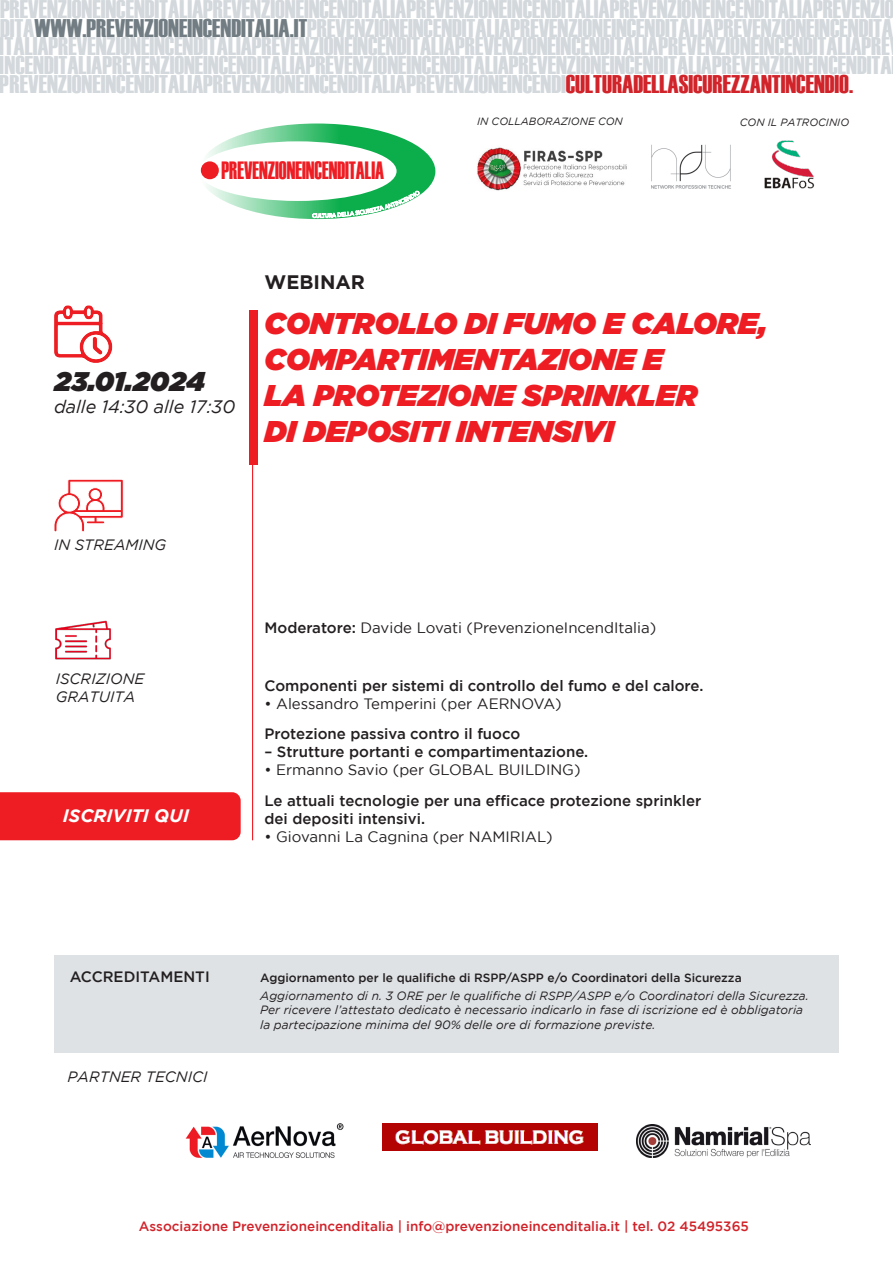
<style>
.page{position:relative;width:893px;height:1263px;background:#fff}
.page>*{position:absolute;margin:0;border:0;box-sizing:border-box;transform-origin:0 0}
.t1{font:italic 900 30px/36px "Gotham";color:#ee1d23}
.t2{font:italic 900 27px "Gotham";letter-spacing:-.01em;color:#231f20}
.t3{font:25.5px/18.8px "Haettenschweiler";color:#d3d8dc}
.t4{font:24.9px "Haettenschweiler";color:#ee1d23;scale:.82 1}
.t5{font:700 19.5px "Gotham";color:#231f20}
.t6{font:italic 18px "Gotham";color:#231f20}
.t7{font:italic 700 18px "Gotham";color:#fff}
.t8{font:500 15px/18px "Gotham";color:#231f20}
.t9{font:15px "Gotham";color:#231f20}
.t10{font:italic 15px/18px "Gotham";color:#231f20}
.t11{font:500 13.5px "Gotham";color:#d1232a}
.t12{font:italic 12px/14.4px "Gotham";color:#231f20}
.t13{font:500 12px "Gotham";color:#231f20}
.t14{font:italic 10.5px "Gotham";color:#231f20}
.t15{font:500 5.55px "Avenir";color:#fff;scale:.96 1}
.s1{color:#717d83}
.s2{color:#d1232a}
.s3{font-weight:500}
</style>
<div class="page">
<div style="left:249px;top:310px;width:9px;height:155px;background:#ee1d23"></div>
<hr style="left:252px;top:460px;width:1px;height:380px;background:#ee1d23">
<img style="left:54px;top:305px;width:59px;height:58px">
<div style="left:54px;top:955px;width:785px;height:98px;background:#dee2e5"></div>
<img style="left:55px;top:620px;width:56px;height:40px">
<img style="left:185px;top:1123px;width:159px;height:35px">
<svg style="left:54px;top:479px;width:70px;height:53px"></svg>
<div style="left:0;top:792px;width:241px;height:48px;background:#ee1d23"></div>
<img style="left:477px;top:147px;width:150px;height:44px">
<img style="left:651px;top:144px;width:80px;height:45px">
<img style="left:764px;top:140px;width:51px;height:49px">
<img style="left:382px;top:1124px;width:216px;height:26px">
<img style="left:636px;top:1124px;width:174px;height:33px">
<svg style="left:200px;top:123px;width:235px;height:96px"></svg>
<p class="t3" style="left:0;top:-2px;width:896px">PREVENZIONEINCENDITALIAPREVENZIONEINCENDITALIAPREVENZIONEINCENDITALIAPREVENZIONEINCENDITALIAPREVENZIO DITA<span class="s1">WWW.PREVENZIONEINCENDITALIA.IT</span>PREVENZIONEINCENDITALIAPREVENZIONEINCENDITALIAPREVENZIONEINCENDITA ITALIAPREVENZIONEINCENDITALIAPREVENZIONEINCENDITALIAPREVENZIONEINCENDITALIAPREVENZIONEINCENDITALIAPRE INCENDITALIAPREVENZIONEINCENDITALIAPREVENZIONEINCENDITALIAPREVENZIONEINCENDITALIAPREVENZIONEINCENDITA PREVENZIONEINCENDITALIAPREVENZIONEINCENDITALIAPREVENZIONEINCENDI<span class="s2">CULTURADELLASICUREZZANTINCENDIO.</span></p>
<p class="t4" style="left:221px;top:156px;width:200px">PREVENZIONEINCENDITALIA</p>
<p class="t15" style="left:320px;top:213px;width:4px">L</p>
<p class="t15" style="left:337px;top:212px;width:19px;rotate:-6deg">DELLA</p>
<p class="t5" style="left:264px;top:271px;width:102px">WEBINAR</p>
<p class="t14" style="left:477px;top:116px;width:147px">IN COLLABORAZIONE CON</p>
<p class="t14" style="left:740px;top:117px;width:111px">CON IL PATROCINIO</p>
<p class="t2" style="left:54px;top:366px;width:152px">23.01.2024</p>
<p class="t6" style="left:54px;top:396px;width:183px">dalle 14:30 alle 17:30</p>
<p class="t1" style="left:264px;top:304px;width:504px">CONTROLLO DI FUMO E CALORE,<br>COMPARTIMENTAZIONE E<br>LA PROTEZIONE SPRINKLER<br>DI DEPOSITI INTENSIVI</p>
<p class="t10" style="left:54px;top:536px;width:114px">IN STREAMING</p>
<p class="t10" style="left:56px;top:669px;width:90px">ISCRIZIONE<br>GRATUITA</p>
<p class="t7" style="left:63px;top:805px;width:128px">ISCRIVITI QUI</p>
<p class="t9" style="left:264px;top:620px;width:393px"><span class="s3">Moderatore:</span> Davide Lovati (PrevenzioneIncendItalia)</p>
<p class="t8" style="left:264px;top:676px;width:440px">Componenti per sistemi di controllo del fumo e del calore.</p>
<p class="t9" style="left:264px;top:695px;width:299px">• Alessandro Temperini (per AERNOVA)</p>
<p class="t8" style="left:264px;top:725px;width:257px">Protezione passiva contro il fuoco</p>
<p class="t8" style="left:264px;top:743px;width:325px">– Strutture portanti e compartimentazione.</p>
<p class="t9" style="left:264px;top:762px;width:318px">• Ermanno Savio (per GLOBAL BUILDING)</p>
<p class="t8" style="left:264px;top:791px;width:438px">Le attuali tecnologie per una efficace protezione sprinkler dei depositi intensivi.</p>
<p class="t9" style="left:264px;top:828px;width:290px">• Giovanni La Cagnina (per NAMIRIAL)</p>
<p class="t8" style="left:70px;top:967px;width:142px">ACCREDITAMENTI</p>
<p class="t13" style="left:260px;top:971px;width:483px">Aggiornamento per le qualifiche di RSPP/ASPP e/o Coordinatori della Sicurezza</p>
<p class="t12" style="left:260px;top:988px;width:550px">Aggiornamento di n. 3 ORE per le qualifiche di RSPP/ASPP e/o Coordinatori della Sicurezza.<br>Per ricevere l’attestato dedicato è necessario indicarlo in fase di iscrizione ed è obbligatoria la partecipazione minima del 90% delle ore di formazione previste.</p>
<p class="t10" style="left:68px;top:1068px;width:141px">PARTNER TECNICI</p>
<p class="t11" style="left:139px;top:1218px;width:611px">Associazione Prevenzioneincenditalia | info@prevenzioneincenditalia.it | tel. 02 45495365</p>
</div>
